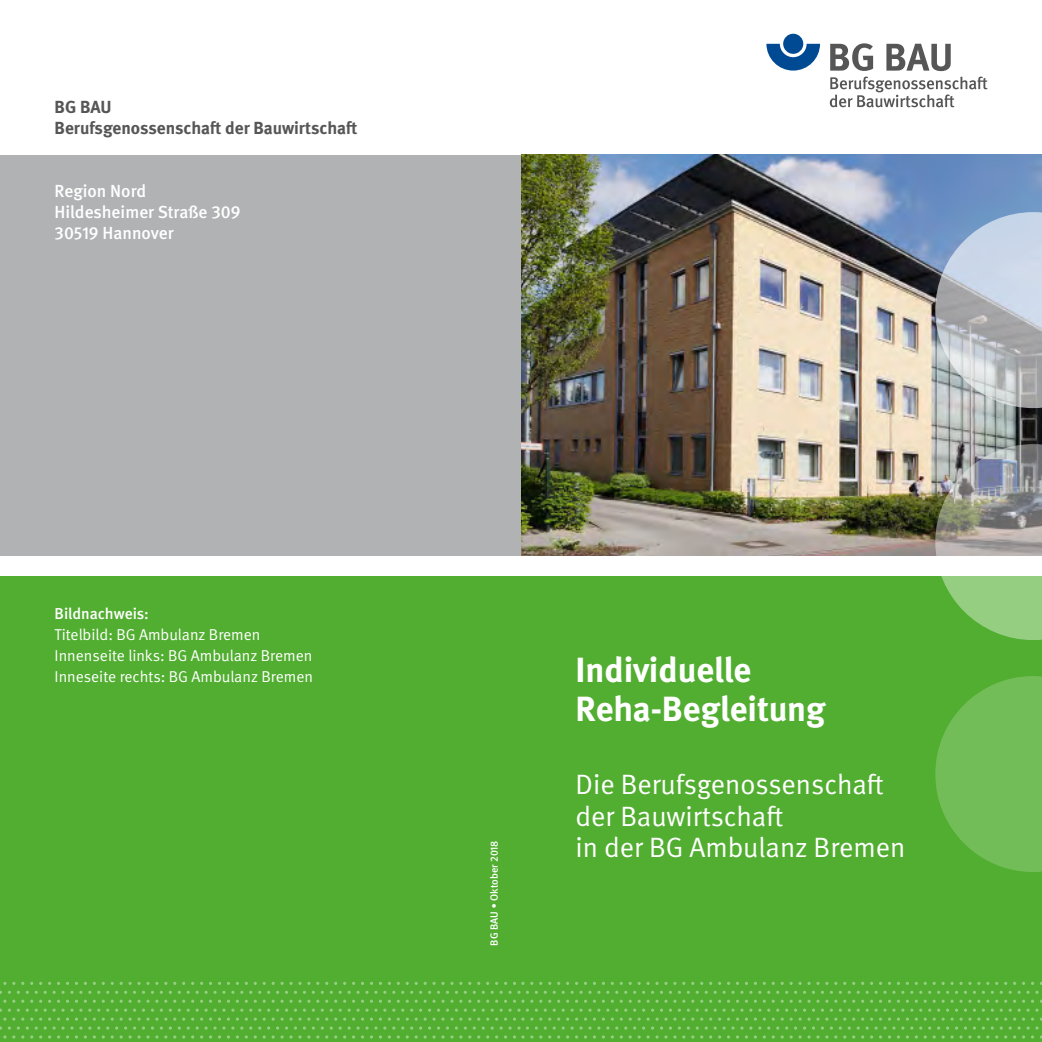
<style>
.page{position:relative;width:1042px;height:1042px;background:#fff}
.page>*{position:absolute;margin:0;border:0;box-sizing:border-box;transform-origin:0 0}
.t1{font:700 35px/38.5px "DGUV Meta";color:#fff}
.t2{font:28px/31.5px "DGUV Meta";color:#fff}
.t3{font:500 17.5px/21.2px "DGUV Meta";color:#fff}
.t4{font:700 17.5px/21px "DGUV Meta";color:#565656}
.t5{font:15.75px/21.2px "DGUV Meta";color:#fff}
.t6{font:500 15.75px "DGUV Meta";letter-spacing:-.005em;color:#fff}
.t7{font:500 10.5px "DGUV Meta";letter-spacing:-.005em;color:#fff}
</style>
<div class="page">
<div style="left:521px;top:577px;width:521px;height:465px;background:#51ae30"></div>
<svg style="left:620px;top:1035px;width:38px;height:3px"></svg>
<svg style="left:763px;top:1035px;width:38px;height:3px"></svg>
<svg style="left:906px;top:1035px;width:38px;height:3px"></svg>
<svg style="left:713px;top:982px;width:329px;height:38px"></svg>
<svg style="left:696px;top:1026px;width:38px;height:3px"></svg>
<svg style="left:839px;top:1026px;width:38px;height:3px"></svg>
<svg style="left:982px;top:1026px;width:38px;height:3px"></svg>
<svg style="left:544px;top:1026px;width:47px;height:3px"></svg>
<div style="left:0;top:155px;width:536px;height:401px;background:#b1b2b3"></div>
<div style="left:0;top:577px;width:521px;height:465px;background:#51ae30"></div>
<svg style="left:120px;top:1035px;width:38px;height:3px"></svg>
<svg style="left:263px;top:1035px;width:38px;height:3px"></svg>
<svg style="left:406px;top:1035px;width:38px;height:3px"></svg>
<svg style="left:513px;top:1035px;width:11px;height:3px"></svg>
<svg style="left:343px;top:982px;width:369px;height:38px"></svg>
<svg style="left:196px;top:1026px;width:38px;height:3px"></svg>
<svg style="left:339px;top:1026px;width:38px;height:3px"></svg>
<svg style="left:482px;top:1026px;width:38px;height:3px"></svg>
<svg style="left:3px;top:1035px;width:12px;height:3px"></svg>
<svg style="left:0;top:982px;width:342px;height:38px"></svg>
<svg style="left:53px;top:1026px;width:38px;height:3px"></svg>
<svg style="left:766px;top:44px;width:54px;height:27px"></svg>
<div style="left:783px;top:34px;width:20px;height:20px;background:#004993;border-radius:50%"></div>
<svg style="left:830px;top:43px;width:43px;height:28px"></svg>
<svg style="left:886px;top:44px;width:64px;height:27px"></svg>
<svg style="left:830px;top:77px;width:157px;height:30px"></svg>
<img style="left:521px;top:155px;width:521px;height:401px">
<svg style="left:935px;top:444px;width:107px;height:196px"></svg>
<svg style="left:935px;top:676px;width:107px;height:196px"></svg>
<svg style="left:935px;top:212px;width:107px;height:196px;background:#b4bdc9"></svg>
<p class="t4" style="left:55px;top:97px;width:304px">BG BAU<br>Berufsgenossenschaft der Bauwirtschaft</p>
<p class="t3" style="left:55px;top:181px;width:187px">Region Nord<br>Hildesheimer Straße 309<br>30519 Hannover</p>
<p class="t6" style="left:55px;top:604px;width:96px">Bildnachweis:</p>
<p class="t5" style="left:55px;top:624px;width:260px">Titelbild: BG Ambulanz Bremen<br>Innenseite links: BG Ambulanz Bremen<br>Inneseite rechts: BG Ambulanz Bremen</p>
<p class="t7" style="left:488px;top:945px;width:107px;rotate:-90deg">BG BAU ∙ Oktober 2018</p>
<h1 class="t1" style="left:575px;top:652px;width:251px">Individuelle<br>Reha-Begleitung</h1>
<h2 class="t2" style="left:575px;top:769px;width:331px">Die Berufsgenossenschaft der Bauwirtschaft<br>in der BG Ambulanz Bremen</h2>
</div>
